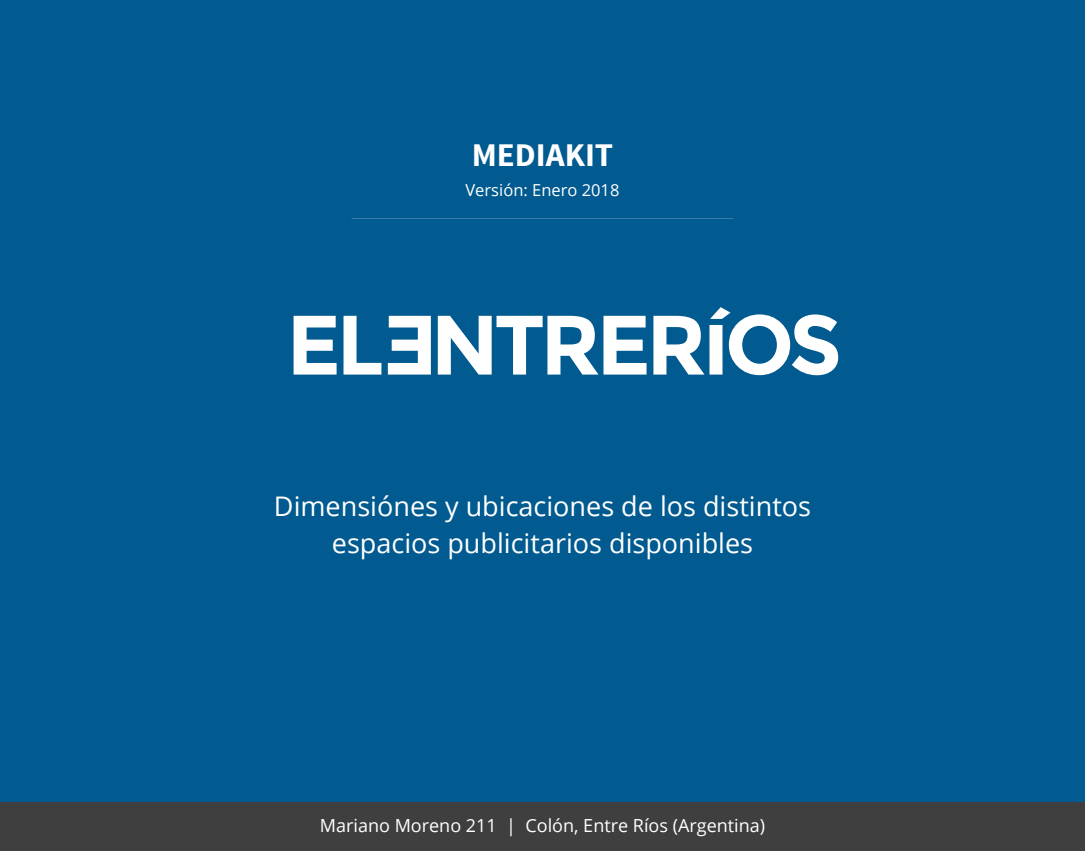
<style>
.page{position:relative;width:1085px;height:851px;background:#fff}
.page>*{position:absolute;margin:0;border:0;box-sizing:border-box;transform-origin:0 0}
.t1{font:700 33px "Source Sans Pro";color:#fff}
.t2{font:27px/37.5px "Open Sans";color:#fff;text-align:center}
.t3{font:18px "Open Sans";color:#fff}
.t4{font:16.5px "Open Sans";color:#fff}
</style>
<div class="page">
<div style="left:0;top:1px;width:1084px;height:825px;background:#015a90"></div>
<div style="left:0;top:802px;width:1084px;height:48px;background:#3f3f3f"></div>
<svg style="left:293px;top:316px;width:43px;height:58px"></svg>
<svg style="left:343px;top:316px;width:38px;height:58px"></svg>
<svg style="left:388px;top:316px;width:43px;height:58px"></svg>
<svg style="left:437px;top:316px;width:209px;height:58px"></svg>
<svg style="left:653px;top:307px;width:185px;height:68px"></svg>
<p class="t1" style="left:471px;top:134px;width:143px">MEDIAKIT</p>
<p class="t4" style="left:465px;top:179px;width:155px">Versión: Enero 2018</p>
<p class="t2" style="left:274px;top:486px;width:538px">Dimensiónes y ubicaciones de los distintos espacios publicitarios disponibles</p>
<p class="t3" style="left:320px;top:813px;width:446px">Mariano Moreno 211 | Colón, Entre Ríos (Argentina)</p>
</div>
